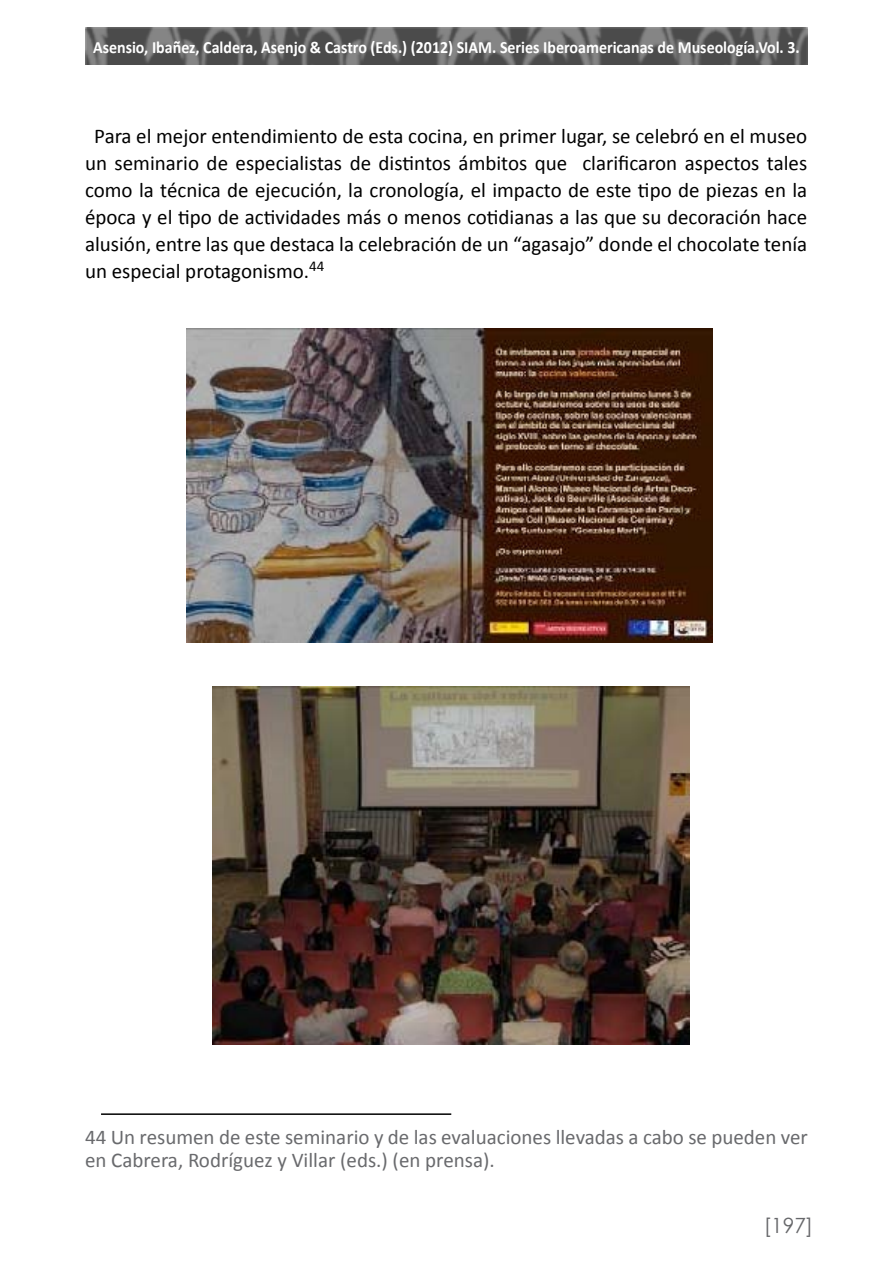
<style>
.page{position:relative;width:893px;height:1263px;background:#fff}
.page>*{position:absolute;margin:0;border:0;box-sizing:border-box;transform-origin:0 0}
.t1{font:21px/27px "Calibri";color:#000;text-align:justify}
.t2{font:21px/22.5px "Calibri";color:#696a6d}
.t3{font:21px "Century Gothic";color:#66676a}
.t4{font:700 17.1px "Calibri";color:#fff;scale:.93 1}
</style>
<div class="page">
<img style="left:86px;top:27px;width:721px;height:38px">
<img style="left:186px;top:328px;width:527px;height:314px">
<img style="left:213px;top:687px;width:477px;height:358px">
<hr style="left:101px;top:1113px;width:350px;height:2px;background:#000">
<p class="t4" style="left:93px;top:36px;width:761px">Asensio, Ibañez, Caldera, Asenjo &amp; Castro (Eds.) (2012) SIAM. Series Iberoamericanas de Museología.Vol. 3.</p>
<p class="t1" style="left:85px;top:123px;width:724px;text-indent:9px">Para el mejor entendimiento de esta cocina, en primer lugar, se celebró en el museo un seminario de especialistas de distintos ámbitos que clarificaron aspectos tales como la técnica de ejecución, la cronología, el impacto de este tipo de piezas en la época y el tipo de actividades más o menos cotidianas a las que su decoración hace alusión, entre las que destaca la celebración de un “agasajo” donde el chocolate tenía un especial protagonismo.<sup>44</sup></p>
<p class="t2" style="left:85px;top:1126px;width:724px">44 Un resumen de este seminario y de las evaluaciones llevadas a cabo se pueden ver en Cabrera, Rodríguez y Villar (eds.) (en prensa).</p>
<p class="t3" style="left:764px;top:1211px;width:51px">[197]</p>
</div>
